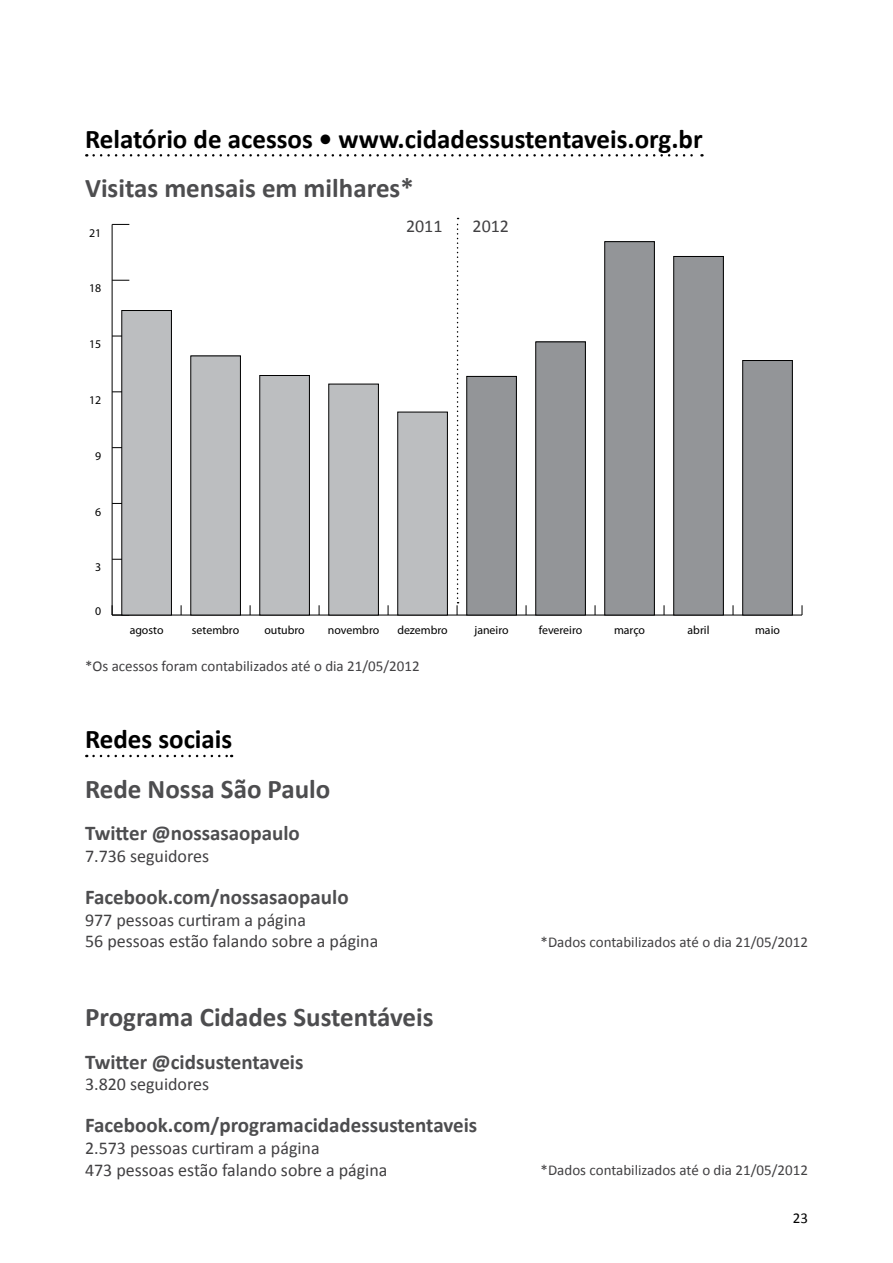
<style>
.page{position:relative;width:893px;height:1263px;background:#fff}
.page>*{position:absolute;margin:0;border:0;box-sizing:border-box;transform-origin:0 0}
.t1{font:700 27px "Calibri";color:#4d4d4f}
.t2{font:700 27px "Calibri";color:#000}
.t3{font:700 21px "Calibri";color:#4d4d4f}
.t4{font:18px/21.6px "Calibri";color:#414042}
.t5{font:15px "Calibri";color:#414042}
.t6{font:15px "Calibri";color:#000}
.t7{font:11.85px "Myriad Pro";color:#000}
</style>
<div class="page">
<svg style="left:94px;top:755px;width:138px;height:2px"></svg>
<svg style="left:94px;top:154px;width:608px;height:3px"></svg>
<hr style="left:112px;top:614px;width:690px;height:1px;background:#000">
<hr style="left:112px;top:224px;width:1px;height:391px;background:#000">
<svg style="left:112px;top:605px;width:10px;height:10px"></svg>
<svg style="left:112px;top:280px;width:17px;height:1px"></svg>
<svg style="left:112px;top:224px;width:17px;height:1px"></svg>
<div style="left:122px;top:310px;width:49px;height:305px;background:#bcbec0"></div>
<div style="left:122px;top:310px;width:50px;height:305px;border:1px solid #000"></div>
<div style="left:191px;top:356px;width:49px;height:259px;background:#bcbec0"></div>
<div style="left:190px;top:356px;width:51px;height:259px;border:1px solid #000"></div>
<div style="left:260px;top:375px;width:49px;height:240px;background:#bcbec0"></div>
<div style="left:259px;top:375px;width:51px;height:240px;border:1px solid #000"></div>
<div style="left:329px;top:384px;width:49px;height:231px;background:#bcbec0"></div>
<div style="left:328px;top:384px;width:51px;height:231px;border:1px solid #000"></div>
<div style="left:398px;top:412px;width:49px;height:203px;background:#bcbec0"></div>
<div style="left:397px;top:412px;width:51px;height:203px;border:1px solid #000"></div>
<div style="left:467px;top:376px;width:49px;height:239px;background:#939598"></div>
<div style="left:466px;top:376px;width:51px;height:239px;border:1px solid #000"></div>
<div style="left:536px;top:342px;width:49px;height:273px;background:#939598"></div>
<div style="left:535px;top:342px;width:51px;height:273px;border:1px solid #000"></div>
<div style="left:605px;top:242px;width:49px;height:373px;background:#939598"></div>
<div style="left:604px;top:241px;width:51px;height:374px;border:1px solid #000"></div>
<div style="left:674px;top:256px;width:49px;height:359px;background:#939598"></div>
<div style="left:673px;top:256px;width:51px;height:359px;border:1px solid #000"></div>
<div style="left:743px;top:360px;width:49px;height:255px;background:#939598"></div>
<div style="left:742px;top:360px;width:51px;height:255px;border:1px solid #000"></div>
<svg style="left:457px;top:218px;width:2px;height:397px"></svg>
<h1 class="t2" style="left:85px;top:122px;width:619px">Relatório de acessos • www.cidadessustentaveis.org.br</h1>
<h1 class="t1" style="left:85px;top:171px;width:330px">Visitas mensais em milhares*</h1>
<p class="t7" style="left:89px;top:225px;width:14px">21</p>
<p class="t7" style="left:89px;top:281px;width:14px">18</p>
<p class="t7" style="left:89px;top:337px;width:14px">15</p>
<p class="t7" style="left:89px;top:393px;width:14px">12</p>
<p class="t7" style="left:95px;top:448px;width:8px">9</p>
<p class="t7" style="left:95px;top:504px;width:8px">6</p>
<p class="t7" style="left:95px;top:560px;width:8px">3</p>
<p class="t7" style="left:95px;top:604px;width:8px">0</p>
<p class="t4" style="left:406px;top:215px;width:38px">2011</p>
<p class="t4" style="left:473px;top:215px;width:38px">2012</p>
<p class="t7" style="left:130px;top:622px;width:35px">agosto</p>
<p class="t7" style="left:192px;top:622px;width:49px">setembro</p>
<p class="t7" style="left:264px;top:622px;width:42px">outubro</p>
<p class="t7" style="left:328px;top:622px;width:53px">novembro</p>
<p class="t7" style="left:397px;top:622px;width:52px">dezembro</p>
<p class="t7" style="left:474px;top:622px;width:36px">janeiro</p>
<p class="t7" style="left:539px;top:622px;width:45px">fevereiro</p>
<p class="t7" style="left:614px;top:622px;width:33px">março</p>
<p class="t7" style="left:688px;top:622px;width:23px">abril</p>
<p class="t7" style="left:755px;top:622px;width:26px">maio</p>
<p class="t5" style="left:85px;top:657px;width:336px">*Os acessos foram contabilizados até o dia 21/05/2012</p>
<h1 class="t2" style="left:85px;top:722px;width:149px">Redes sociais</h1>
<h1 class="t1" style="left:85px;top:772px;width:247px">Rede Nossa São Paulo</h1>
<p class="t3" style="left:85px;top:820px;width:216px">Twitter @nossasaopaulo</p>
<p class="t4" style="left:85px;top:845px;width:126px">7.736 seguidores</p>
<p class="t3" style="left:85px;top:883px;width:265px">Facebook.com/nossasaopaulo</p>
<p class="t4" style="left:85px;top:909px;width:295px">977 pessoas curtiram a página<br>56 pessoas estão falando sobre a página</p>
<h1 class="t1" style="left:85px;top:1000px;width:350px">Programa Cidades Sustentáveis</h1>
<p class="t3" style="left:85px;top:1048px;width:220px">Twitter @cidsustentaveis</p>
<p class="t4" style="left:85px;top:1073px;width:126px">3.820 seguidores</p>
<p class="t3" style="left:85px;top:1112px;width:394px">Facebook.com/programacidadessustentaveis</p>
<p class="t4" style="left:85px;top:1137px;width:304px">2.573 pessoas curtiram a página<br>473 pessoas estão falando sobre a página</p>
<p class="t5" style="left:541px;top:932px;width:269px">*Dados contabilizados até o dia 21/05/2012</p>
<p class="t5" style="left:541px;top:1160px;width:269px">*Dados contabilizados até o dia 21/05/2012</p>
<p class="t6" style="left:793px;top:1209px;width:17px">23</p>
</div>
